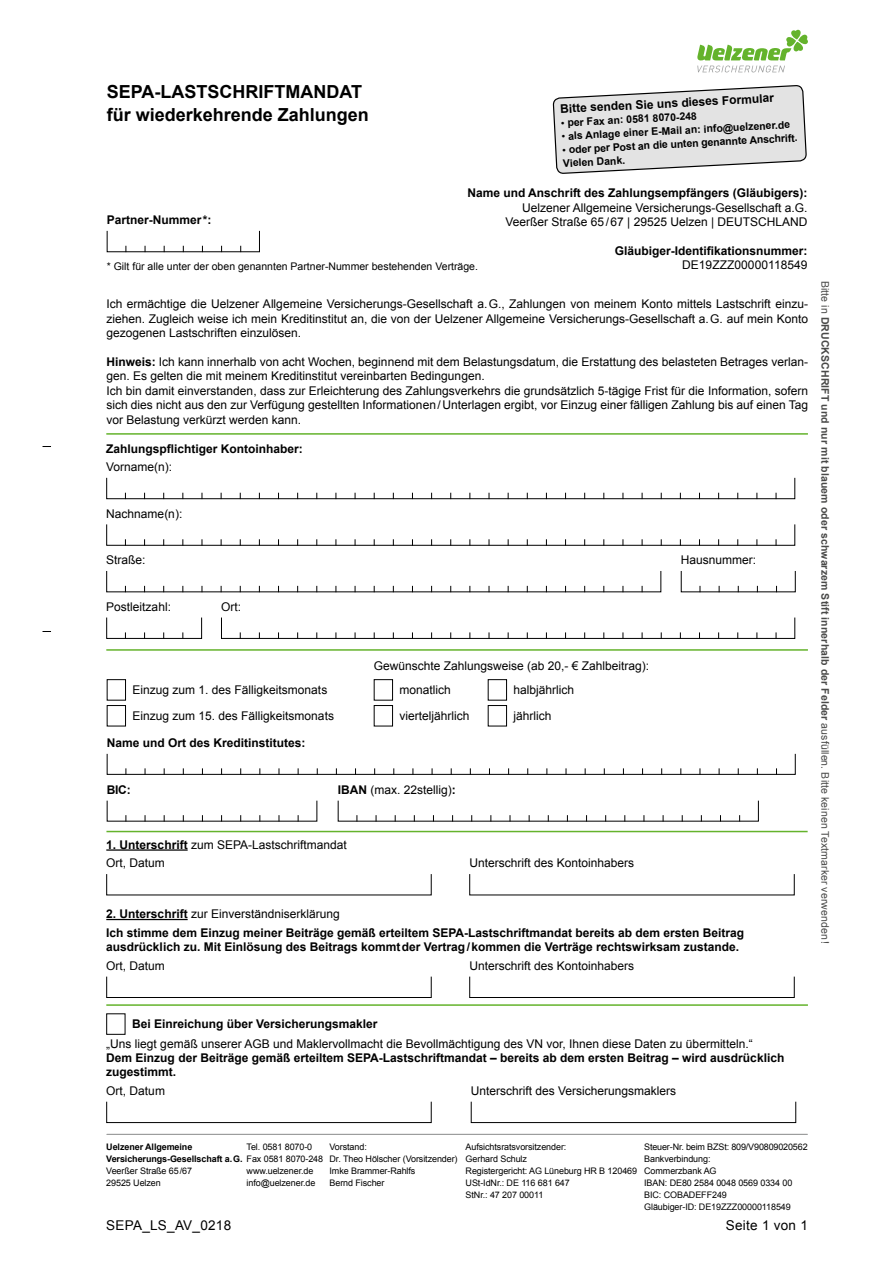
<style>
.page{position:relative;width:893px;height:1263px;background:#fff}
.page>*{position:absolute;margin:0;border:0;box-sizing:border-box;transform-origin:0 0}
.t1{font:700 18px/22.5px "Arial";color:#000}
.t2{font:13.5px "Arial";letter-spacing:.02em;color:#000}
.t3{font:12px/14.4px "Arial";color:#000}
.t4{font:700 12px/18.6px "Arial";color:#000}
.t5{font:700 10.5px/13.5px "Arial";color:#000}
.t6{font:700 10.5px "Arial";letter-spacing:.01em;color:#494948}
.t7{font:10.5px "Arial";color:#000}
.t8{font:9px/12px "Arial";letter-spacing:-.01em;color:#000}
.t9{font:700 9px "Arial";letter-spacing:-.01em;color:#000}
.s1{font-weight:400}
.s2{font-weight:700}
</style>
<div class="page">
<svg style="left:786px;top:29px;width:22px;height:16px"></svg>
<svg style="left:553px;top:45px;width:254px;height:129px"></svg>
<div style="left:106px;top:477px;width:689px;height:22px;border:1px solid #000"></div>
<div style="left:106px;top:524px;width:689px;height:22px;border:1px solid #000"></div>
<div style="left:106px;top:617px;width:96px;height:22px;border:1px solid #000"></div>
<div style="left:221px;top:617px;width:574px;height:22px;border:1px solid #000"></div>
<hr style="left:106px;top:649px;width:702px;height:2px;background:#64b32c">
<hr style="left:106px;top:433px;width:702px;height:2px;background:#64b32c">
<div style="left:107px;top:679px;width:19px;height:21px;border:1px solid #000"></div>
<div style="left:374px;top:679px;width:19px;height:21px;border:1px solid #000"></div>
<div style="left:488px;top:679px;width:19px;height:21px;border:1px solid #000"></div>
<div style="left:107px;top:705px;width:19px;height:21px;border:1px solid #000"></div>
<div style="left:374px;top:705px;width:19px;height:21px;border:1px solid #000"></div>
<div style="left:488px;top:705px;width:19px;height:21px;border:1px solid #000"></div>
<div style="left:107px;top:753px;width:689px;height:22px;border:1px solid #000"></div>
<hr style="left:106px;top:831px;width:702px;height:1px;background:#64b32c">
<hr style="left:106px;top:1004px;width:702px;height:2px;background:#64b32c">
<hr style="left:106px;top:849px;width:82px;height:2px;background:#000">
<hr style="left:106px;top:919px;width:82px;height:1px;background:#000">
<div style="left:106px;top:976px;width:326px;height:22px;border:1px solid #000"></div>
<div style="left:469px;top:976px;width:326px;height:22px;border:1px solid #000"></div>
<div style="left:106px;top:1013px;width:19px;height:22px;border:1px solid #000"></div>
<div style="left:106px;top:1101px;width:326px;height:22px;border:1px solid #000"></div>
<div style="left:471px;top:1101px;width:325px;height:22px;border:1px solid #000"></div>
<hr style="left:107px;top:1134px;width:700px;height:1px;background:#9c9d9d">
<h1 class="t1" style="left:107px;top:81px;width:264px">SEPA-LASTSCHRIFTMANDAT für wiederkehrende Zahlungen</h1>
<p class="t4" style="left:560px;top:100px;width:216px;rotate:-3deg">Bitte senden Sie uns dieses Formular</p>
<p class="t5" style="left:561px;top:116px;width:138px;rotate:-3deg"><span class="s1">•</span> per Fax an: 0581 8070-248</p>
<p class="t5" style="left:561px;top:130px;width:230px;rotate:-3deg"><span class="s1">•</span> als Anlage einer E-Mail an: info@uelzener.de</p>
<p class="t5" style="left:562px;top:143px;width:237px;rotate:-3deg"><span class="s1">•</span> oder per Post an die unten genannte Anschrift.<br>Vielen Dank.</p>
<p class="t4" style="left:467px;top:184px;width:342px">Name und Anschrift des Zahlungsempfängers (Gläubigers):</p>
<p class="t3" style="left:506px;top:200px;width:304px;text-align:right">Uelzener Allgemeine Versicherungs-Gesellschaft a.G.<br>Veerßer Straße 65 / 67 | 29525 Uelzen | DEUTSCHLAND</p>
<p class="t4" style="left:615px;top:242px;width:194px">Gläubiger-Identifikationsnummer:</p>
<p class="t3" style="left:682px;top:258px;width:127px">DE19ZZZ00000118549</p>
<p class="t4" style="left:107px;top:211px;width:106px">Partner-Nummer *:</p>
<p class="t7" style="left:107px;top:259px;width:373px">* Gilt für alle unter der oben genannten Partner-Nummer bestehenden Verträge.</p>
<p class="t3" style="left:106px;top:297px;width:703px;text-align:justify">Ich ermächtige die Uelzener Allgemeine Versicherungs-Gesellschaft a. G., Zahlungen von meinem Konto mittels Lastschrift einzu&shy;ziehen. Zugleich weise ich mein Kreditinstitut an, die von der Uelzener Allgemeine Versicherungs-Gesellschaft a. G. auf mein Konto gezogenen Lastschriften einzulösen.</p>
<p class="t3" style="left:106px;top:355px;width:703px"><span class="s2">Hinweis:</span> Ich kann innerhalb von acht Wochen, beginnend mit dem Belastungsdatum, die Erstattung des belasteten Betrages verlan&shy;gen. Es gelten die mit meinem Kreditinstitut vereinbarten Bedingungen.<br>Ich bin damit einverstanden, dass zur Erleichterung des Zahlungsverkehrs die grundsätzlich 5-tägige Frist für die Information, sofern sich dies nicht aus den zur Verfügung gestellten Informationen / Unterlagen ergibt, vor Einzug einer fälligen Zahlung bis auf einen Tag vor Belastung verkürzt werden kann.</p>
<p class="t4" style="left:106px;top:439px;width:198px">Zahlungspflichtiger Kontoinhaber:</p>
<p class="t3" style="left:106px;top:460px;width:68px">Vorname(n):</p>
<p class="t3" style="left:106px;top:506px;width:78px">Nachname(n):</p>
<p class="t3" style="left:106px;top:553px;width:41px">Straße:</p>
<p class="t3" style="left:681px;top:553px;width:77px">Hausnummer:</p>
<p class="t3" style="left:106px;top:600px;width:66px">Postleitzahl:</p>
<p class="t3" style="left:221px;top:600px;width:22px">Ort:</p>
<p class="t3" style="left:374px;top:659px;width:277px">Gewünschte Zahlungsweise (ab 20,- € Zahlbeitrag):</p>
<p class="t3" style="left:133px;top:683px;width:196px">Einzug zum 1. des Fälligkeitsmonats</p>
<p class="t3" style="left:400px;top:683px;width:53px">monatlich</p>
<p class="t3" style="left:514px;top:683px;width:62px">halbjährlich</p>
<p class="t3" style="left:133px;top:709px;width:203px">Einzug zum 15. des Fälligkeitsmonats</p>
<p class="t3" style="left:400px;top:709px;width:72px">vierteljährlich</p>
<p class="t3" style="left:514px;top:709px;width:40px">jährlich</p>
<p class="t4" style="left:107px;top:734px;width:200px">Name und Ort des Kreditinstitutes:</p>
<p class="t4" style="left:107px;top:781px;width:25px">BIC:</p>
<p class="t3" style="left:338px;top:783px;width:120px"><span class="s2">IBAN</span> (max. 22stellig)<span class="s2">:</span></p>
<p class="t3" style="left:106px;top:835px;width:242px;line-height:18.6px"><span class="s2">1. Unterschrift</span> zum SEPA-Lastschriftmandat<br>Ort, Datum</p>
<p class="t3" style="left:469px;top:856px;width:166px">Unterschrift des Kontoinhabers</p>
<p class="t4" style="left:106px;top:905px;width:639px">2. Unterschrift <span class="s1">zur Einverständniserklärung<br></span>Ich stimme dem Einzug meiner Beiträge gemäß erteiltem SEPA-Lastschriftmandat bereits ab dem ersten Beitrag</p>
<p class="t4" style="left:106px;top:938px;width:634px">ausdrücklich zu. Mit Einlösung des Beitrags kommt der Vertrag / kommen die Verträge rechtswirksam zustande.</p>
<p class="t3" style="left:106px;top:959px;width:60px">Ort, Datum</p>
<p class="t3" style="left:469px;top:959px;width:166px">Unterschrift des Kontoinhabers</p>
<p class="t6" style="left:832px;top:281px;width:665px;rotate:90deg"><span class="s1">Bitte in</span> DRUCKSCHRIFT und nur mit blauem oder schwarzem Stift innerhalb der Felder <span class="s1">ausfüllen. Bitte keinen Textmarker verwenden !</span></p>
<p class="t4" style="left:132px;top:1015px;width:247px">Bei Einreichung über Versicherungsmakler</p>
<p class="t3" style="left:106px;top:1036px;width:648px">„Uns liegt gemäß unserer AGB und Maklervollmacht die Bevollmächtigung des VN vor, Ihnen diese Daten zu übermitteln.“</p>
<p class="t4" style="left:106px;top:1051px;width:679px;line-height:14.4px">Dem Einzug der Beiträge gemäß erteiltem SEPA-Lastschriftmandat – bereits ab dem ersten Beitrag – wird ausdrücklich zugestimmt.</p>
<p class="t3" style="left:106px;top:1084px;width:60px">Ort, Datum</p>
<p class="t3" style="left:471px;top:1084px;width:207px">Unterschrift des Versicherungsmaklers</p>
<p class="t9" style="left:106px;top:1141px;width:88px">Uelzener Allgemeine</p>
<p class="t8" style="left:106px;top:1165px;width:87px">Veerßer Straße 65 /67<br>29525 Uelzen</p>
<p class="t8" style="left:247px;top:1141px;width:67px">Tel. 0581 8070-0</p>
<p class="t9" style="left:106px;top:1153px;width:218px">Versicherungs-Gesellschaft a. G. <span class="s1">Fax 0581 8070-248</span></p>
<p class="t8" style="left:247px;top:1165px;width:68px">www.uelzener.de</p>
<p class="t8" style="left:247px;top:1177px;width:70px">info@uelzener.de</p>
<p class="t8" style="left:330px;top:1141px;width:130px">Vorstand:<br>Dr. Theo Hölscher (Vorsitzender)<br>Imke Brammer-Rahlfs<br>Bernd Fischer</p>
<p class="t8" style="left:466px;top:1141px;width:173px">Aufsichtsratsvorsitzender:<br>Gerhard Schulz<br>Registergericht: AG Lüneburg HR B 120469<br>USt-IdNr.: DE 116 681 647<br>StNr.: 47 207 00011</p>
<p class="t8" style="left:644px;top:1141px;width:165px">Steuer-Nr. beim BZSt: 809/V90809020562<br>Bankverbindung:<br>Commerzbank AG<br>IBAN: DE80 2584 0048 0569 0334 00<br>BIC: COBADEFF249<br>Gläubiger-ID: DE19ZZZ00000118549</p>
<p class="t2" style="left:106px;top:1217px;width:126px">SEPA_LS_AV_0218</p>
<p class="t2" style="left:726px;top:1217px;width:84px">Seite 1 von 1</p>
</div>
